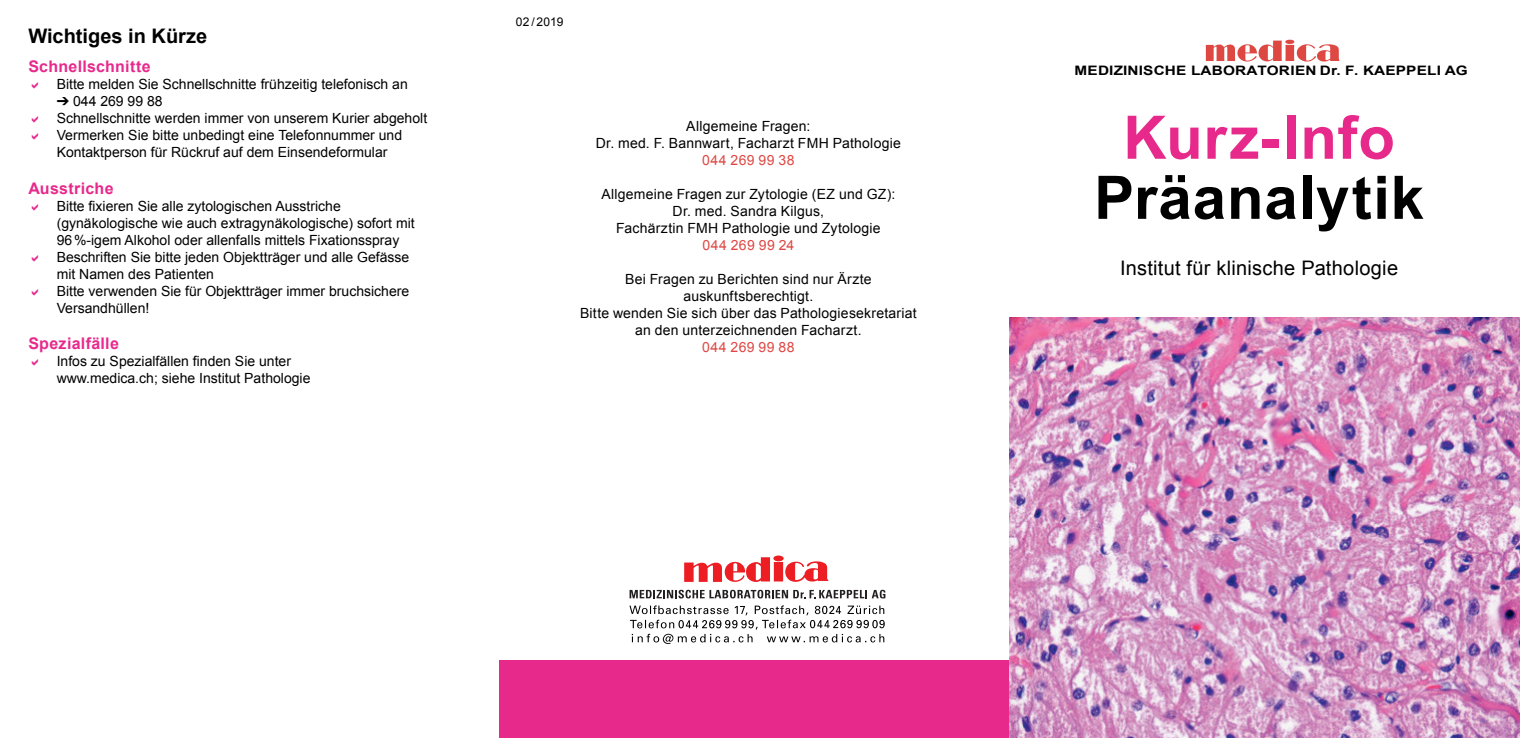
<style>
.page{position:relative;width:1520px;height:738px;background:#fff}
.page>*{position:absolute;margin:0;border:0;box-sizing:border-box;transform-origin:0 0}
.t1{font:700 60px "Arial";letter-spacing:.015em;color:#000}
.t2{font:700 60px "Arial";letter-spacing:.015em;color:#e8298c}
.t3{font:20px "Arial";letter-spacing:.01em;color:#000}
.t4{font:20px "Arial";letter-spacing:.01em;color:#000}
.t5{font:700 20px "Arial";color:#000}
.t6{font:700 16px "Arial";letter-spacing:.015em;color:#e8298c}
.t7{font:14px/17px "Arial";color:#000;text-align:center}
.t8{font:14px "Arial";letter-spacing:.03em;color:#df4642}
.t9{font:14px "Arial";color:#000}
.t10{font:700 13px "Arial";letter-spacing:.01em;color:#000;scale:1.18 1}
.t11{font:12px "Arial";letter-spacing:-.005em;color:#000}
.t12{font:12px "Arial";color:#000}
</style>
<div class="page">
<div style="left:499px;top:660px;width:510px;height:77px;background:#e8298c"></div>
<svg style="left:1205px;top:40px;width:134px;height:21px"></svg>
<img style="left:1009px;top:317px;width:510px;height:420px">
<svg style="left:684px;top:555px;width:145px;height:27px"></svg>
<svg style="left:629px;top:589px;width:256px;height:9px"></svg>
<svg style="left:629px;top:605px;width:255px;height:38px"></svg>
<h2 class="t5" style="left:28px;top:26px;width:180px">Wichtiges in Kürze</h2>
<p class="t6" style="left:28px;top:59px;width:123px">Schnellschnitte</p>
<p class="t7" style="left:57px;top:77px;width:352px">Bitte melden Sie Schnellschnitte frühzeitig telefonisch an</p>
<p class="t7" style="left:57px;top:94px;width:372px;text-align:left">➔ 044 269 99 88<br>Schnellschnitte werden immer von unserem Kurier abgeholt Vermerken Sie bitte unbedingt eine Telefonnummer und Kontaktperson für Rückruf auf dem Einsendeformular</p>
<p class="t6" style="left:28px;top:180px;width:87px">Ausstriche</p>
<p class="t7" style="left:57px;top:198px;width:359px;text-align:left">Bitte fixieren Sie alle zytologischen Ausstriche (gynäkologische wie auch extragynäkologische) sofort mit 96 %-igem Alkohol oder allenfalls mittels Fixationsspray Beschriften Sie bitte jeden Objektträger und alle Gefässe mit Namen des Patienten<br>Bitte verwenden Sie für Objektträger immer bruchsichere Versandhüllen!</p>
<p class="t6" style="left:28px;top:335px;width:92px">Spezialfälle</p>
<p class="t7" style="left:57px;top:353px;width:255px;text-align:left">Infos zu Spezialfällen finden Sie unter www.medica.ch; siehe Institut Pathologie</p>
<p class="t9" style="left:89px;top:196px;width:8px">i</p>
<p class="t9" style="left:193px;top:351px;width:8px">i</p>
<p class="t12" style="left:516px;top:14px;width:15px">02</p>
<p class="t12" style="left:557px;top:14px;width:8px">9</p>
<p class="t11" style="left:516px;top:16px;width:48px">11 / 2013</p>
<p class="t7" style="left:596px;top:118px;width:306px">Allgemeine Fragen:<br>Dr. med. F. Bannwart, Facharzt FMH Pathologie</p>
<p class="t8" style="left:702px;top:153px;width:93px">044 269 99 38</p>
<p class="t7" style="left:602px;top:186px;width:294px">Allgemeine Fragen zur Zytologie (EZ und GZ):<br>Dr. med. Sandra Kilgus,<br>Fachärztin FMH Pathologie und Zytologie</p>
<p class="t8" style="left:702px;top:238px;width:93px">044 269 99 24</p>
<p class="t7" style="left:580px;top:271px;width:337px">Bei Fragen zu Berichten sind nur Ärzte auskunftsberechtigt.<br>Bitte wenden Sie sich über das Pathologiesekretariat an den unterzeichnenden Facharzt.</p>
<p class="t8" style="left:702px;top:340px;width:93px">044 269 99 88</p>
<p class="t10" style="left:1074px;top:64px;width:335px">MEDIZINISCHE LABORATORIEN Dr. F. KAEPPELI AG</p>
<h1 class="t2" style="left:1123px;top:108px;width:273px">Kurz-Info</h1>
<h1 class="t1" style="left:1094px;top:168px;width:331px">Präanalytik</h1>
<h2 class="t4" style="left:1120px;top:260px;width:278px">Institut für klinische Pathologie</h2>
<h2 class="t3" style="left:1120px;top:254px;width:279px">Institut für klinische Pathologie</h2>
</div>
